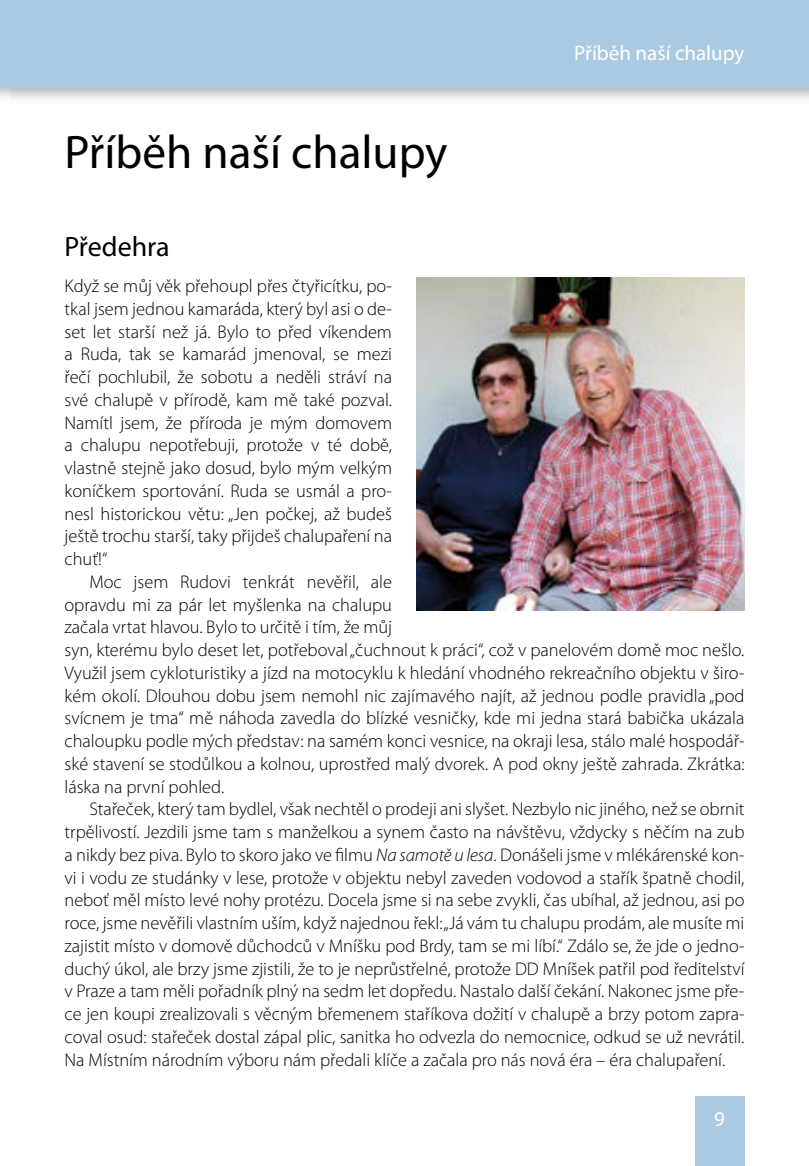
<style>
.page{position:relative;width:809px;height:1166px;background:#fff}
.page>*{position:absolute;margin:0;border:0;box-sizing:border-box;transform-origin:0 0}
.t1{font:47.25px "Myriad Pro";color:#000}
.t2{font:28px "Myriad Pro";color:#000}
.t3{font:21px "Myriad Pro";color:#fff}
.t4{font:300 18.38px/22.8px "Myriad Pro";color:#000;text-align:justify}
.s1{font-style:italic}
</style>
<div class="page">
<div style="left:694px;top:1096px;width:50px;height:70px;background:#acc9e2"></div>
<div style="left:0;top:0;width:809px;height:87px;background:#acc9e2"></div>
<img style="left:417px;top:278px;width:327px;height:332px">
<h1 class="t1" style="left:64px;top:123px;width:384px">Příběh naší chalupy</h1>
<p class="t3" style="left:574px;top:40px;width:172px">Příběh naší chalupy</p>
<h2 class="t2" style="left:64px;top:230px;width:107px">Předehra</h2>
<p class="t4" style="left:64px;top:274px;width:329px">Když se můj věk přehoupl přes čtyřicítku, po&shy;tkal jsem jednou kamaráda, který byl asi o de&shy;set let starší než já. Bylo to před víkendem a Ruda, tak se kamarád jmenoval, se mezi řečí pochlubil, že sobotu a neděli stráví na své chalupě v přírodě, kam mě také pozval.<br>Namítl jsem, že příroda je mým domovem a chalupu nepotřebuji, protože v té době, vlastně stejně jako dosud, bylo mým velkým koníčkem sportování. Ruda se usmál a pro&shy;nesl historickou větu: „Jen počkej, až budeš ještě trochu starší, taky přijdeš chalupaření na chuť!“</p>
<p class="t4" style="left:64px;top:570px;width:681px;text-align:left;text-indent:25px">Moc jsem Rudovi tenkrát nevěřil, ale<br>opravdu mi za pár let myšlenka na chalupu<br>začala vrtat hlavou. Bylo to určitě i tím, že můj<br>syn, kterému bylo deset let, potřeboval „čuchnout k práci“, což v panelovém domě moc nešlo.<br>Využil jsem cykloturistiky a jízd na motocyklu k hledání vhodného rekreačního objektu v širo&shy;kém okolí. Dlouhou dobu jsem nemohl nic zajímavého najít, až jednou podle pravidla „pod svícnem je tma“ mě náhoda zavedla do blízké vesničky, kde mi jedna stará babička ukázala chaloupku podle mých představ: na samém konci vesnice, na okraji lesa, stálo malé hospodář&shy;ské stavení se stodůlkou a kolnou, uprostřed malý dvorek. A pod okny ještě zahrada. Zkrátka: láska na první pohled.</p>
<p class="t4" style="left:64px;top:798px;width:681px;text-indent:25px">Stařeček, který tam bydlel, však nechtěl o prodeji ani slyšet. Nezbylo nic jiného, než se obrnit trpělivostí. Jezdili jsme tam s manželkou a synem často na návštěvu, vždycky s něčím na zub a nikdy bez piva. Bylo to skoro jako ve lmu <span class="s1">Na samotě u lesa</span>. Donášeli jsme v mlékárenské kon&shy;vi i vodu ze studánky v lese, protože v objektu nebyl zaveden vodovod a stařík špatně chodil, neboť měl místo levé nohy protézu. Docela jsme si na sebe zvykli, čas ubíhal, až jednou, asi po roce, jsme nevěřili vlastním uším, když najednou řekl: „Já vám tu chalupu prodám, ale musíte mi zajistit místo v domově důchodců v Mníšku pod Brdy, tam se mi líbí.“ Zdálo se, že jde o jedno&shy;duchý úkol, ale brzy jsme zjistili, že to je neprůstřelné, protože DD Mníšek patřil pod ředitelství v Praze a tam měli pořadník plný na sedm let dopředu. Nastalo další čekání. Nakonec jsme pře&shy;ce jen koupi zrealizovali s věcným břemenem staříkova dožití v chalupě a brzy potom zapra&shy;coval osud: stařeček dostal zápal plic, sanitka ho odvezla do nemocnice, odkud se už nevrátil.<br>Na Místním národním výboru nám předali klíče a začala pro nás nová éra – éra chalupaření.</p>
<p class="t3" style="left:714px;top:1106px;width:12px">9</p>
</div>
